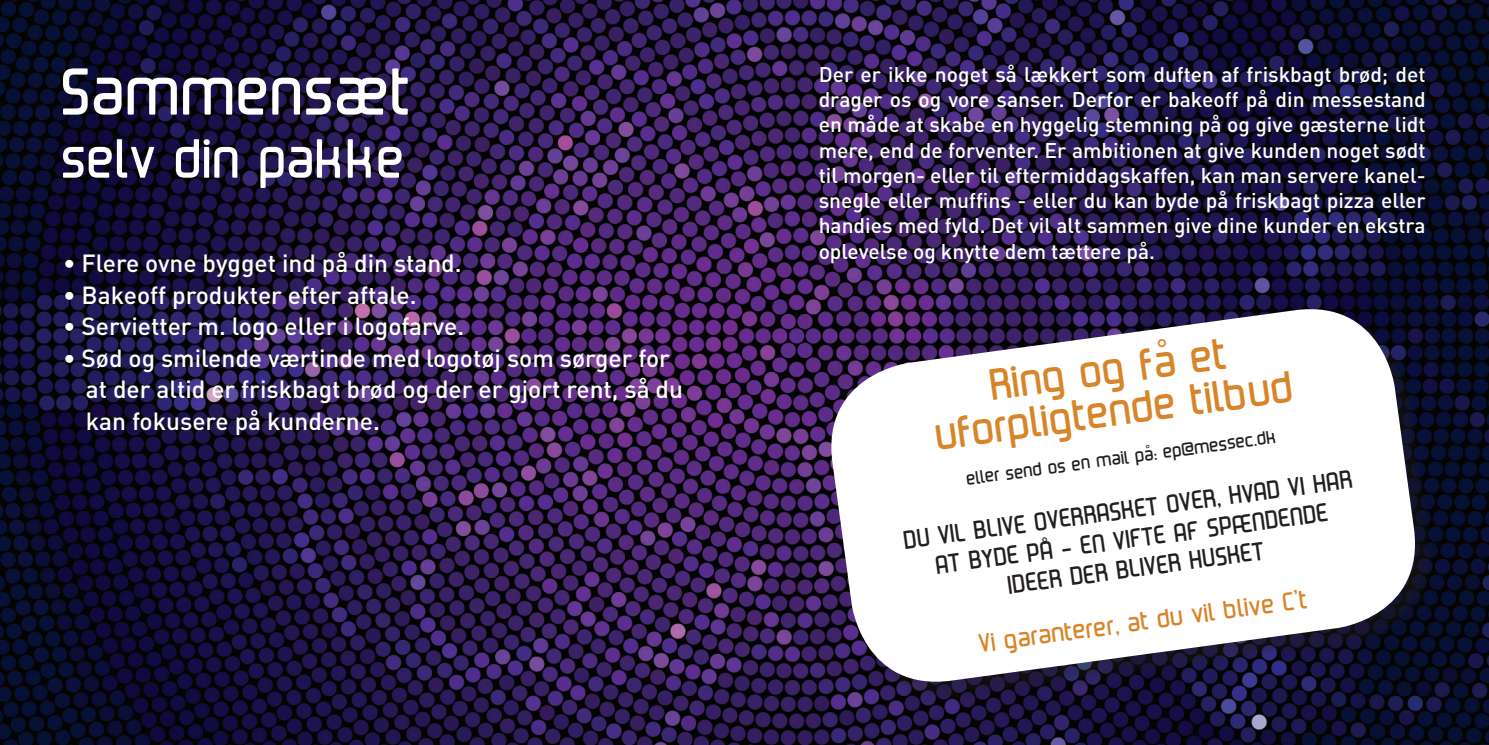
<style>
.page{position:relative;width:1489px;height:745px;background:#fff}
.page>*{position:absolute;margin:0;border:0;box-sizing:border-box;transform-origin:0 0}
.t1{font:700 63px "Hartland";color:#fff}
.t2{font:700 52.5px "Hartland";color:#fff}
.t3{font:700 42px "Hartland";color:#d88529}
.t4{font:500 24.5px "DIN";color:#fff}
.t5{font:700 24.5px "Hartland";color:#231f20}
.t6{font:700 24.5px "Hartland";color:#d88529}
.t7{font:500 21px/25.2px "DIN";color:#fff;text-align:justify}
.t8{font:700 17.5px "Hartland";color:#231f20}
</style>
<div class="page">
<img style="left:0;top:0;width:1488px;height:744px">
<div style="left:834px;top:312px;width:602px;height:391px;background:#231f20;opacity:.4"></div>
<svg style="left:823px;top:301px;width:600px;height:388px"></svg>
<p class="t1" style="left:63px;top:57px;width:352px">Sammensæt</p>
<p class="t2" style="left:63px;top:130px;width:345px">selv din pakke</p>
<p class="t4" style="left:63px;top:247px;width:400px">• Flere ovne bygget ind på din stand.</p>
<p class="t4" style="left:63px;top:279px;width:355px">• Bakeoff produkter efter aftale.</p>
<p class="t4" style="left:63px;top:310px;width:403px">• Servietter m. logo eller i logofarve.</p>
<p class="t4" style="left:63px;top:342px;width:608px">• Sød og smilende værtinde med logotøj som sørger for</p>
<p class="t4" style="left:86px;top:373px;width:598px">at der altid er friskbagt brød og der er gjort rent, så du</p>
<p class="t4" style="left:86px;top:405px;width:295px">kan fokusere på kunderne.</p>
<p class="t7" style="left:818px;top:61px;width:608px">Der er ikke noget så lækkert som duften af friskbagt brød; det drager os og vore sanser. Derfor er bakeoff på din messestand en måde at skabe en hyggelig stemning på og give gæsterne lidt mere, end de forventer. Er ambitionen at give kunden noget sødt til morgen- eller til eftermiddagskaffen, kan man servere kanel&shy;snegle eller muffins - eller du kan byde på friskbagt pizza eller handies med fyld. Det vil alt sammen give dine kunder en ekstra oplevelse og knytte dem tættere på.</p>
<p class="t3" style="left:988px;top:363px;width:241px;rotate:-8deg">Ring og få et</p>
<p class="t3" style="left:933px;top:413px;width:362px;rotate:-8deg">uforpligtende tilbud</p>
<p class="t8" style="left:965px;top:469px;width:314px;rotate:-8deg">eller send os en mail på: ep@messec.dk</p>
<p class="t5" style="left:903px;top:527px;width:454px;rotate:-8deg">DU VIL BLIVE OVERRASKET OVER, HVAD VI HAR</p>
<p class="t5" style="left:934px;top:552px;width:397px;rotate:-8deg">AT BYDE PÅ - EN VIFTE AF SPÆNDENDE</p>
<p class="t5" style="left:1006px;top:572px;width:260px;rotate:-8deg">IDEER DER BLIVER HUSKET</p>
<p class="t6" style="left:978px;top:630px;width:333px;rotate:-8deg">Vi garanterer, at du vil blive C’t</p>
</div>
